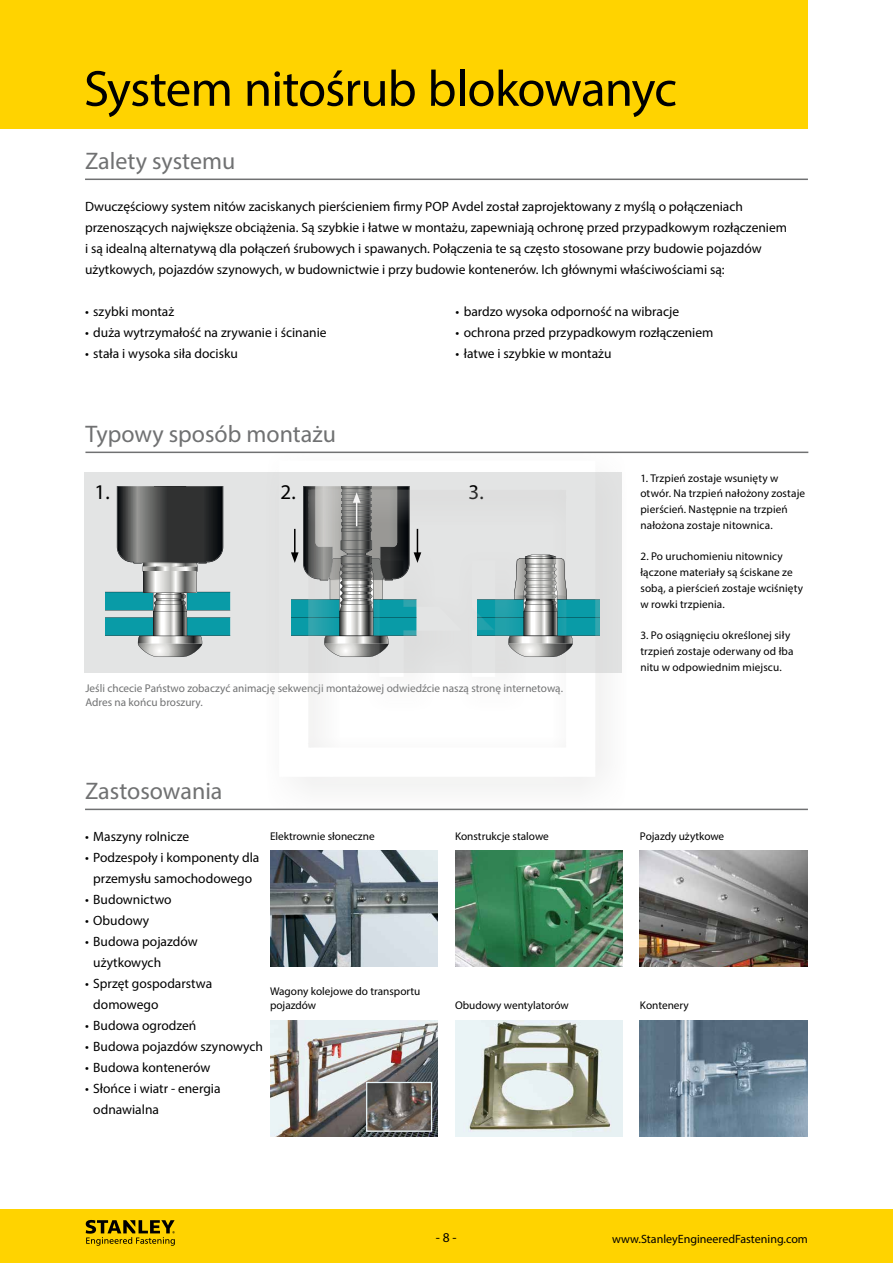
<style>
.page{position:relative;width:893px;height:1263px;background:#fff}
.page>*{position:absolute;margin:0;border:0;box-sizing:border-box;transform-origin:0 0}
.t1{font:51px "Myriad Pro";letter-spacing:-.015em;color:#000}
.t2{font:24px "Myriad Pro";color:#707172}
.t3{font:21px "Myriad Pro";color:#000}
.t4{font:13.5px/21px "Myriad Pro";color:#000}
.t5{font:12px "Myriad Pro";color:#000}
.t6{font:11.25px/15.8px "Myriad Pro";letter-spacing:.01em;color:#000}
.t7{font:11.25px/13.5px "Myriad Pro";color:#707172}
</style>
<div class="page">
<div style="left:0;top:1209px;width:893px;height:54px;background:#ffd300"></div>
<svg style="left:86px;top:1220px;width:89px;height:26px"></svg>
<img style="left:270px;top:850px;width:168px;height:116px">
<div style="left:84px;top:472px;width:538px;height:200px;background:#e3e4e4"></div>
<svg style="left:106px;top:486px;width:124px;height:171px"></svg>
<div style="left:0;top:0;width:808px;height:128px;background:#ffd300"></div>
<img style="left:640px;top:850px;width:168px;height:116px">
<img style="left:640px;top:1020px;width:168px;height:117px">
<img style="left:456px;top:1020px;width:167px;height:117px">
<img style="left:455px;top:850px;width:168px;height:116px">
<img style="left:270px;top:1020px;width:168px;height:117px">
<img style="left:368px;top:1084px;width:62px;height:46px">
<div style="left:366px;top:1082px;width:66px;height:50px;border:1px solid #e8f4f8"></div>
<hr style="left:85px;top:179px;width:723px;height:1px;background:#707172">
<hr style="left:85px;top:452px;width:723px;height:1px;background:#707172">
<hr style="left:85px;top:809px;width:723px;height:1px;background:#707172">
<img style="left:266px;top:451px;width:361px;height:360px">
<h1 class="t1" style="left:84px;top:57px;width:595px">System nitośrub blokowanyc</h1>
<h2 class="t2" style="left:85px;top:146px;width:152px">Zalety systemu</h2>
<p class="t4" style="left:85px;top:196px;width:704px">Dwuczęściowy system nitów zaciskanych pierścieniem firmy POP Avdel został zaprojektowany z myślą o połączeniach przenoszących największe obciążenia. Są szybkie i łatwe w montażu, zapewniają ochronę przed przypadkowym rozłączeniem i są idealną alternatywą dla połączeń śrubowych i spawanych. Połączenia te są często stosowane przy budowie pojazdów użytkowych, pojazdów szynowych, w budownictwie i przy budowie kontenerów. Ich głównymi właściwościami są:</p>
<p class="t4" style="left:85px;top:301px;width:91px">• szybki montaż</p>
<p class="t4" style="left:85px;top:322px;width:243px">• duża wytrzymałość na zrywanie i ścinanie</p>
<p class="t4" style="left:85px;top:343px;width:154px">• stała i wysoka siła docisku</p>
<h2 class="t2" style="left:85px;top:419px;width:252px">Typowy sposób montażu</h2>
<p class="t4" style="left:455px;top:301px;width:225px">• bardzo wysoka odporność na wibracje</p>
<p class="t4" style="left:455px;top:322px;width:259px">• ochrona przed przypadkowym rozłączeniem</p>
<p class="t4" style="left:455px;top:343px;width:157px">• łatwe i szybkie w montażu</p>
<h3 class="t3" style="left:95px;top:479px;width:17px">1.</h3>
<h3 class="t3" style="left:281px;top:479px;width:17px">2.</h3>
<h3 class="t3" style="left:469px;top:479px;width:17px">3.</h3>
<p class="t7" style="left:85px;top:681px;width:479px">Jeśli chcecie Państwo zobaczyć animację sekwencji montażowej odwiedźcie naszą stronę internetową.<br>Adres na końcu broszury.</p>
<h2 class="t2" style="left:85px;top:776px;width:139px">Zastosowania</h2>
<p class="t4" style="left:85px;top:826px;width:106px">• Maszyny rolnicze</p>
<p class="t4" style="left:85px;top:847px;width:176px;text-align:center">• Podzespoły i komponenty dla przemysłu samochodowego</p>
<p class="t4" style="left:85px;top:889px;width:88px">• Budownictwo</p>
<p class="t4" style="left:85px;top:910px;width:66px">• Obudowy</p>
<p class="t4" style="left:93px;top:931px;width:106px;text-indent:-8px">• Budowa pojazdów użytkowych</p>
<p class="t4" style="left:93px;top:973px;width:120px;text-indent:-8px">• Sprzęt gospodarstwa domowego</p>
<p class="t4" style="left:85px;top:1015px;width:113px">• Budowa ogrodzeń</p>
<p class="t4" style="left:85px;top:1036px;width:179px">• Budowa pojazdów szynowych</p>
<p class="t4" style="left:85px;top:1057px;width:127px">• Budowa kontenerów</p>
<p class="t4" style="left:93px;top:1078px;width:129px;text-indent:-8px">• Słońce i wiatr - energia odnawialna</p>
<p class="t6" style="left:270px;top:828px;width:106px">Elektrownie słoneczne</p>
<p class="t6" style="left:270px;top:984px;width:152px;line-height:13.5px">Wagony kolejowe do transportu pojazdów</p>
<p class="t6" style="left:455px;top:828px;width:95px">Konstrukcje stalowe</p>
<p class="t6" style="left:455px;top:997px;width:115px">Obudowy wentylatorów</p>
<p class="t6" style="left:640px;top:470px;width:166px">1. Trzpień zostaje wsunięty w otwór. Na trzpień nałożony zostaje pierścień. Następnie na trzpień nałożona zostaje nitownica.</p>
<p class="t6" style="left:640px;top:548px;width:164px">2. Po uruchomieniu nitownicy łączone materiały są ściskane ze sobą, a pierścień zostaje wciśnięty w rowki trzpienia.</p>
<p class="t6" style="left:640px;top:627px;width:155px">3. Po osiągnięciu określonej siły trzpień zostaje oderwany od łba nitu w odpowiednim miejscu.</p>
<p class="t6" style="left:640px;top:828px;width:86px">Pojazdy użytkowe</p>
<p class="t6" style="left:640px;top:997px;width:50px">Kontenery</p>
<p class="t4" style="left:436px;top:1227px;width:22px">- 8 -</p>
<p class="t5" style="left:612px;top:1232px;width:197px">www.StanleyEngineeredFastening.com</p>
</div>
